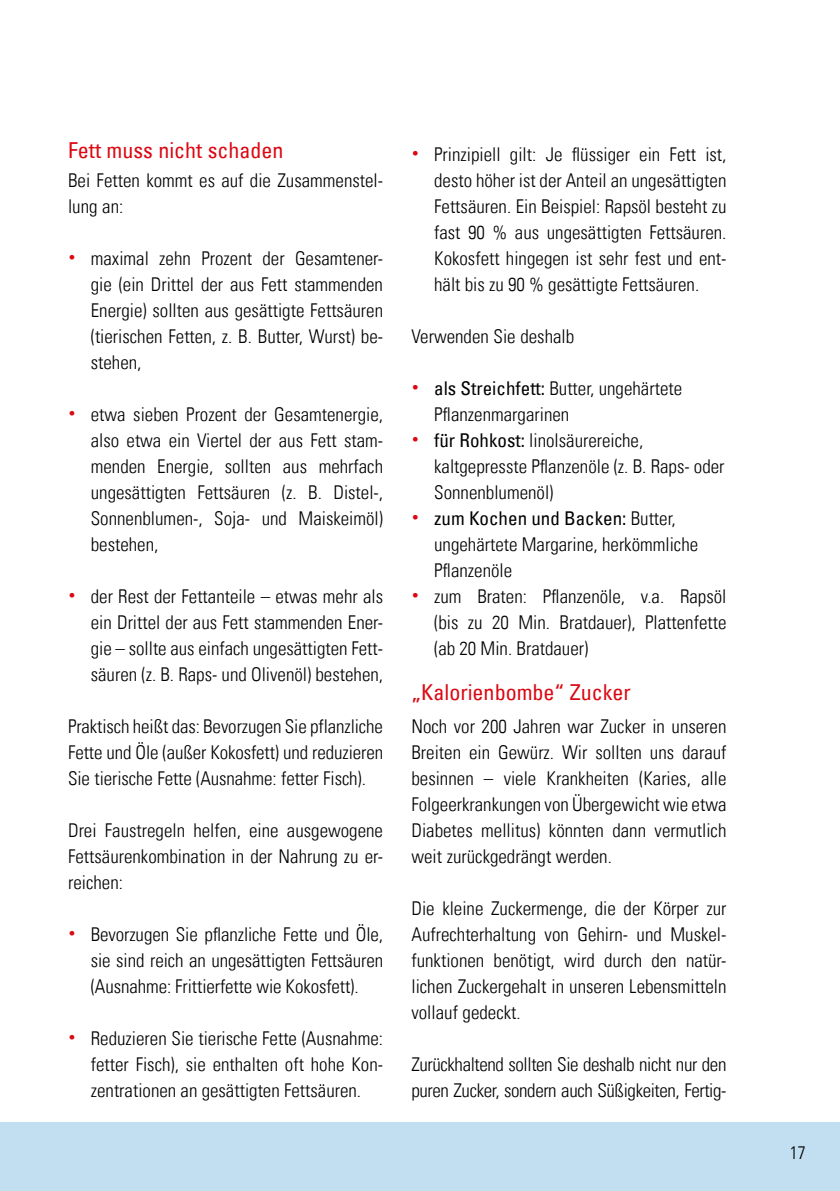
<style>
.page{position:relative;width:840px;height:1191px;background:#fff}
.page>*{position:absolute;margin:0;border:0;box-sizing:border-box;transform-origin:0 0}
.t1{font:condensed 22px "Univers Com 57";color:#db0812}
.t2{font:19px/26px "Univers Com 47 Light Cond";color:#000;text-align:justify}
.t3{font:19px/26px "Univers Com 47 Light Cond";letter-spacing:-.02em;color:#000}
.t4{font:condensed 19px "Univers Com 57";color:#000}
.t5{font:18px "Univers Com 47 Light Cond";color:#000}
.s1{font-family:"Univers Com 57";font-stretch:condensed}
.s2{font-family:"Univers Com 47 Light Cond";font-stretch:normal}
</style>
<div class="page">
<div style="left:0;top:1123px;width:839px;height:68px;background:#c2dff2"></div>
<p class="t1" style="left:68px;top:136px;width:217px">Fett muss nicht schaden</p>
<p class="t2" style="left:68px;top:167px;width:316px">Bei Fetten kommt es auf die Zusammenstel&shy;lung an:</p>
<p class="t2" style="left:91px;top:245px;width:293px;text-indent:-23px"><sup>•</sup> maximal zehn Prozent der Gesamtener&shy;gie (ein Drittel der aus Fett stammenden Energie) sollten aus gesättigte Fettsäuren (tierischen Fetten, z. B. Butter, Wurst) be&shy;stehen,</p>
<p class="t2" style="left:91px;top:401px;width:293px;text-indent:-23px"><sup>•</sup> etwa sieben Prozent der Gesamtenergie, also etwa ein Viertel der aus Fett stam&shy;menden Energie, sollten aus mehrfach ungesättigten Fettsäuren (z. B. Distel-, Sonnenblumen-, Soja- und Maiskeimöl) bestehen,</p>
<p class="t2" style="left:91px;top:583px;width:293px;text-indent:-23px"><sup>•</sup> der Rest der Fettanteile – etwas mehr als ein Drittel der aus Fett stammenden Ener&shy;gie – sollte aus einfach ungesättigten Fett&shy;säuren (z. B. Raps- und Olivenöl) bestehen,</p>
<p class="t2" style="left:68px;top:713px;width:316px">Praktisch heißt das: Bevorzugen Sie pflanzliche Fette und Öle (außer Kokosfett) und reduzieren Sie tierische Fette (Ausnahme: fetter Fisch).</p>
<p class="t2" style="left:68px;top:817px;width:316px">Drei Faustregeln helfen, eine ausgewogene Fettsäurenkombination in der Nahrung zu er&shy;reichen:</p>
<p class="t2" style="left:91px;top:921px;width:293px;text-indent:-23px"><sup>•</sup> Bevorzugen Sie pflanzliche Fette und Öle, sie sind reich an ungesättigten Fettsäuren (Ausnahme: Frittierfette wie Kokosfett).</p>
<p class="t2" style="left:91px;top:1025px;width:293px;text-indent:-23px"><sup>•</sup> Reduzieren Sie tierische Fette (Ausnahme: fetter Fisch), sie enthalten oft hohe Kon&shy;zentrationen an gesättigten Fettsäuren.</p>
<p class="t2" style="left:434px;top:141px;width:294px;text-indent:-23px"><sup>•</sup> Prinzipiell gilt: Je flüssiger ein Fett ist, desto höher ist der Anteil an ungesättigten Fettsäuren. Ein Beispiel: Rapsöl besteht zu fast 90 % aus ungesättigten Fettsäuren.<br>Kokosfett hingegen ist sehr fest und ent&shy;hält bis zu 90 % gesättigte Fettsäuren.</p>
<p class="t2" style="left:411px;top:323px;width:164px">Verwenden Sie deshalb</p>
<p class="t2" style="left:434px;top:375px;width:249px;text-indent:-23px"><sup>•</sup> <span class="s1">als Streichfett:</span> Butter, ungehärtete<br>Pflanzenmargarinen</p>
<p class="t2" style="left:434px;top:427px;width:292px;text-align:left;text-indent:-23px"><sup>•</sup> <span class="s1">für Rohkost:</span> linolsäurereiche, kaltgepresste Pflanzenöle (z. B. Raps- oder<br>Sonnenblumenöl)</p>
<p class="t4" style="left:411px;top:506px;width:266px"><sup>•</sup> zum Kochen und Backen: <span class="s2">Butter,</span></p>
<p class="t2" style="left:434px;top:531px;width:265px">ungehärtete Margarine, herkömmliche<br>Pflanzenöle</p>
<p class="t2" style="left:434px;top:583px;width:293px;text-indent:-23px"><sup>•</sup> zum Braten: Pflanzenöle, v.a. Rapsöl (bis zu 20 Min. Bratdauer), Plattenfette (ab 20 Min. Bratdauer)</p>
<p class="t1" style="left:411px;top:678px;width:221px">„Kalorienbombe“ Zucker</p>
<p class="t2" style="left:411px;top:713px;width:316px">Noch vor 200 Jahren war Zucker in unseren Breiten ein Gewürz. Wir sollten uns darauf besinnen – viele Krankheiten (Karies, alle Folgeerkrankungen von Übergewicht wie etwa Diabetes mellitus) könnten dann vermutlich weit zurückgedrängt werden.</p>
<p class="t2" style="left:411px;top:895px;width:316px">Die kleine Zuckermenge, die der Körper zur Aufrechterhaltung von Gehirn- und Muskel&shy;funktionen benötigt, wird durch den natür&shy;lichen Zuckergehalt in unseren Lebensmitteln vollauf gedeckt.</p>
<p class="t3" style="left:411px;top:1051px;width:316px">Zurückhaltend sollten Sie deshalb nicht nur den puren Zucker, sondern auch Süßigkeiten, Fertig-</p>
<p class="t5" style="left:789px;top:1141px;width:17px">17</p>
</div>
